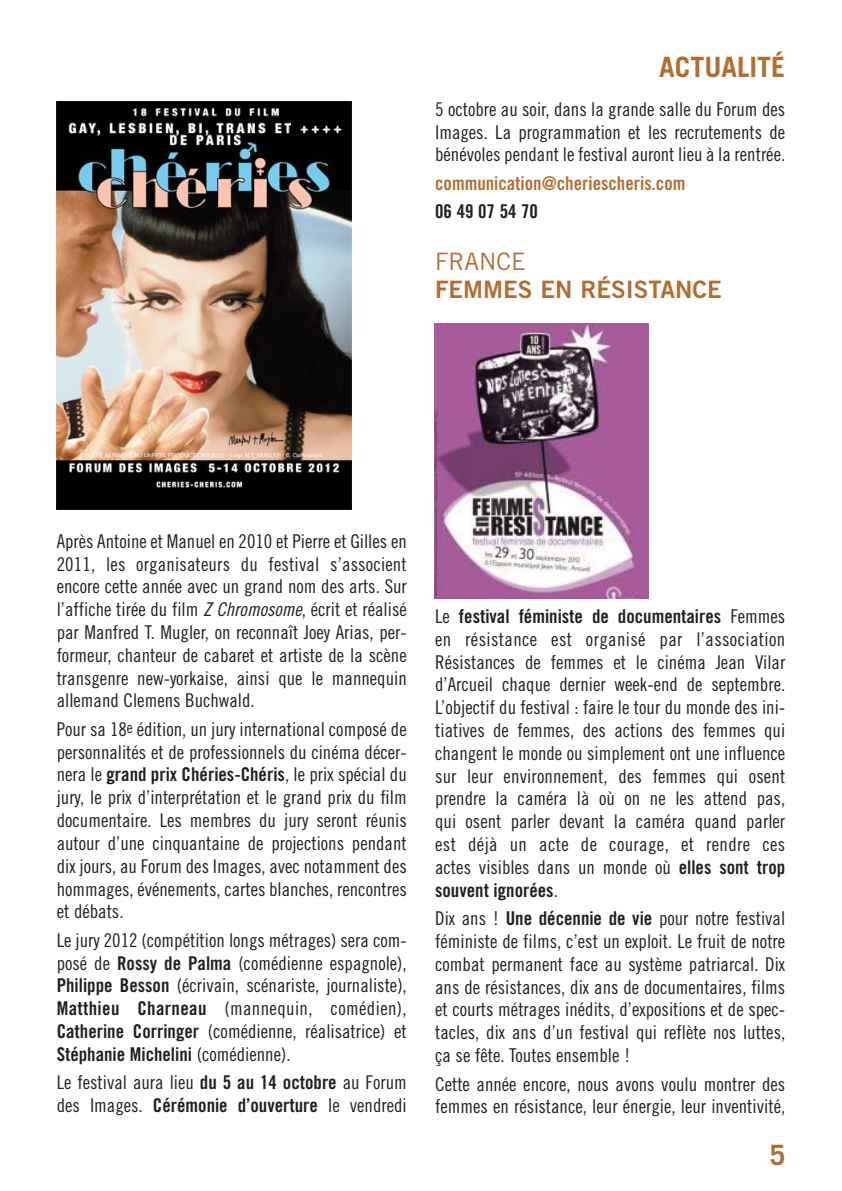
<style>
.page{position:relative;width:842px;height:1191px;background:#fff}
.page>*{position:absolute;margin:0;border:0;box-sizing:border-box;transform-origin:0 0}
.t1{font:700 28px "Trade Gothic";color:#b16e33}
.t2{font:24px "Trade Gothic Bold Two";color:#b16e33}
.t3{font:24px "Trade Gothic";color:#b16e33}
.t4{font:19px/22.8px "Trade Gothic Cond Eighteen";color:#231f20;text-align:justify}
.t5{font:19px "Trade Gothic Bold Cond Twenty";color:#231f20}
.t6{font:19px "Trade Gothic Bold Cond Twenty";color:#b16e33}
.s1{font-style:italic}
.s2{font-size:15.2px}
.s3{font-family:"Trade Gothic Cond Eighteen"}
.s4{font-family:"Trade Gothic Bold Cond Twenty"}
</style>
<div class="page">
<img style="left:57px;top:102px;width:295px;height:408px">
<img style="left:435px;top:323px;width:214px;height:275px">
<h1 class="t1" style="left:659px;top:57px;width:128px">ACTUALITÉ</h1>
<p class="t4" style="left:435px;top:99px;width:352px">5 octobre au soir, dans la grande salle du Forum des Images. La programmation et les recrutements de bénévoles pendant le festival auront lieu à la rentrée.</p>
<p class="t6" style="left:435px;top:176px;width:252px">communication@cheriescheris.com</p>
<p class="t5" style="left:435px;top:205px;width:104px">06 49 07 54 70</p>
<p class="t3" style="left:435px;top:252px;width:92px">FRANCE</p>
<p class="t2" style="left:435px;top:281px;width:288px">FEMMES EN RÉSISTANCE</p>
<p class="t4" style="left:57px;top:531px;width:352px">Après Antoine et Manuel en 2010 et Pierre et Gilles en 2011, les organisateurs du festival s’associent encore cette année avec un grand nom des arts. Sur l’affiche tirée du film <span class="s1">Z Chromosome</span>, écrit et réalisé par Manfred T. Mugler, on reconnaît Joey Arias, per&shy;formeur, chanteur de cabaret et artiste de la scène transgenre new-yorkaise, ainsi que le mannequin allemand Clemens Buchwald.</p>
<p class="t4" style="left:57px;top:719px;width:352px">Pour sa 18<span class="s2">e</span> édition, un jury international composé de personnalités et de professionnels du cinéma décer-</p>
<p class="t5" style="left:57px;top:768px;width:352px"><span class="s3">nera le</span> grand prix Chéries-Chéris<span class="s3">, le prix spécial du</span></p>
<p class="t4" style="left:57px;top:787px;width:352px">jury, le prix d’interprétation et le grand prix du film documentaire. Les membres du jury seront réunis autour d’une cinquantaine de projections pendant dix jours, au Forum des Images, avec notamment des hommages, événements, cartes blanches, rencontres et débats.</p>
<p class="t4" style="left:57px;top:930px;width:352px">Le jury 2012 (compétition longs métrages) sera com&shy;posé de <span class="s4">Rossy de Palma</span> (comédienne espagnole), <span class="s4">Philippe Besson</span> (écrivain, scénariste, journaliste), <span class="s4">Matthieu Charneau</span> (mannequin, comédien), <span class="s4">Catherine Corringer</span> (comédienne, réalisatrice) et</p>
<p class="t5" style="left:57px;top:1047px;width:235px">Stéphanie Michelini <span class="s3">(comédienne).</span></p>
<p class="t4" style="left:57px;top:1072px;width:352px">Le festival aura lieu <span class="s4">du 5 au 14 octobre</span> au Forum des Images. <span class="s4">Cérémonie d’ouverture</span> le vendredi</p>
<p class="t5" style="left:435px;top:609px;width:352px"><span class="s3">Le</span> festival féministe de documentaires <span class="s3">Femmes</span></p>
<p class="t4" style="left:435px;top:629px;width:352px">en résistance est organisé par l’association Résistances de femmes et le cinéma Jean Vilar d’Arcueil chaque dernier week-end de septembre.<br>L’objectif du festival : faire le tour du monde des ini&shy;tiatives de femmes, des actions des femmes qui changent le monde ou simplement ont une influence sur leur environnement, des femmes qui osent prendre la caméra là où on ne les attend pas, qui osent parler devant la caméra quand parler est déjà un acte de courage, et rendre ces actes visibles dans un monde où <span class="s4">elles sont trop</span></p>
<p class="t5" style="left:435px;top:883px;width:124px">souvent ignorées<span class="s3">.</span></p>
<p class="t4" style="left:435px;top:908px;width:352px">Dix ans ! <span class="s4">Une décennie de vie</span> pour notre festival féministe de films, c’est un exploit. Le fruit de notre combat permanent face au système patriarcal. Dix ans de résistances, dix ans de documentaires, films et courts métrages inédits, d’expositions et de spec&shy;tacles, dix ans d’un festival qui reflète nos luttes, ça se fête. Toutes ensemble !</p>
<p class="t4" style="left:435px;top:1073px;width:352px">Cette année encore, nous avons voulu montrer des femmes en résistance, leur énergie, leur inventivité,</p>
<h1 class="t1" style="left:770px;top:1145px;width:17px">5</h1>
</div>
